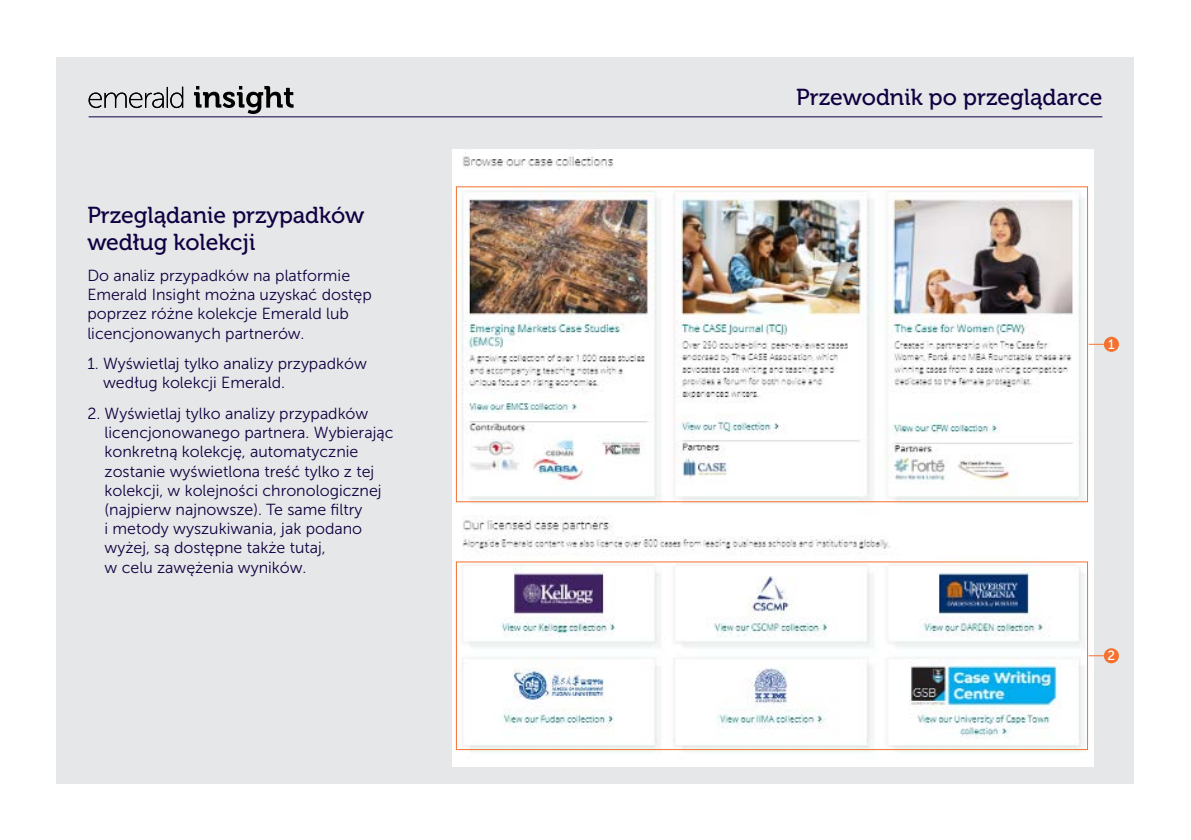
<style>
.page{position:relative;width:1191px;height:840px;background:#fff}
.page>*{position:absolute;margin:0;border:0;box-sizing:border-box;transform-origin:0 0}
.t1{font:23px/27.6px "Museo 500";color:#110041}
.t2{font:16px/19.2px "Museo Sans 300";color:#110041}
.t3{font:13.4px "Museo Sans 500";color:#fff}
</style>
<div class="page">
<div style="left:57px;top:57px;width:1077px;height:725px;background:#e6e7e8"></div>
<hr style="left:89px;top:116px;width:1013px;height:1px;background:#110041">
<svg style="left:89px;top:86px;width:204px;height:28px"></svg>
<img style="left:452px;top:150px;width:641px;height:615px">
<div style="left:1103px;top:336px;width:16px;height:15px;background:#f37231;border-radius:50%"></div>
<svg style="left:1088px;top:343px;width:15px;height:1px"></svg>
<svg style="left:1103px;top:647px;width:16px;height:16px"></svg>
<svg style="left:1088px;top:655px;width:15px;height:1px"></svg>
<p class="t1" style="left:87px;top:201px;width:278px">Przeglądanie przypadków według kolekcji</p>
<p class="t2" style="left:87px;top:266px;width:286px">Do analiz przypadków na platformie Emerald Insight można uzyskać dostęp poprzez różne kolekcje Emerald lub licencjonowanych partnerów.</p>
<p class="t2" style="left:103px;top:354px;width:265px;text-indent:-16px">1. Wyświetlaj tylko analizy przypadków według kolekcji Emerald.</p>
<p class="t2" style="left:105px;top:403px;width:290px;text-indent:-17px">2. Wyświetlaj tylko analizy przypadków licencjonowanego partnera. Wybierając konkretną kolekcję, automatycznie zostanie wyświetlona treść tylko z tej kolekcji, w kolejności chronologicznej (najpierw najnowsze). Te same filtry<br>i metody wyszukiwania, jak podano wyżej, są dostępne także tutaj,<br>w celu zawężenia wyników.</p>
<h1 class="t1" style="left:796px;top:84px;width:307px">Przewodnik po przeglądarce</h1>
<p class="t3" style="left:1108px;top:337px;width:8px">1</p>
<p class="t3" style="left:1107px;top:648px;width:9px">2</p>
</div>
